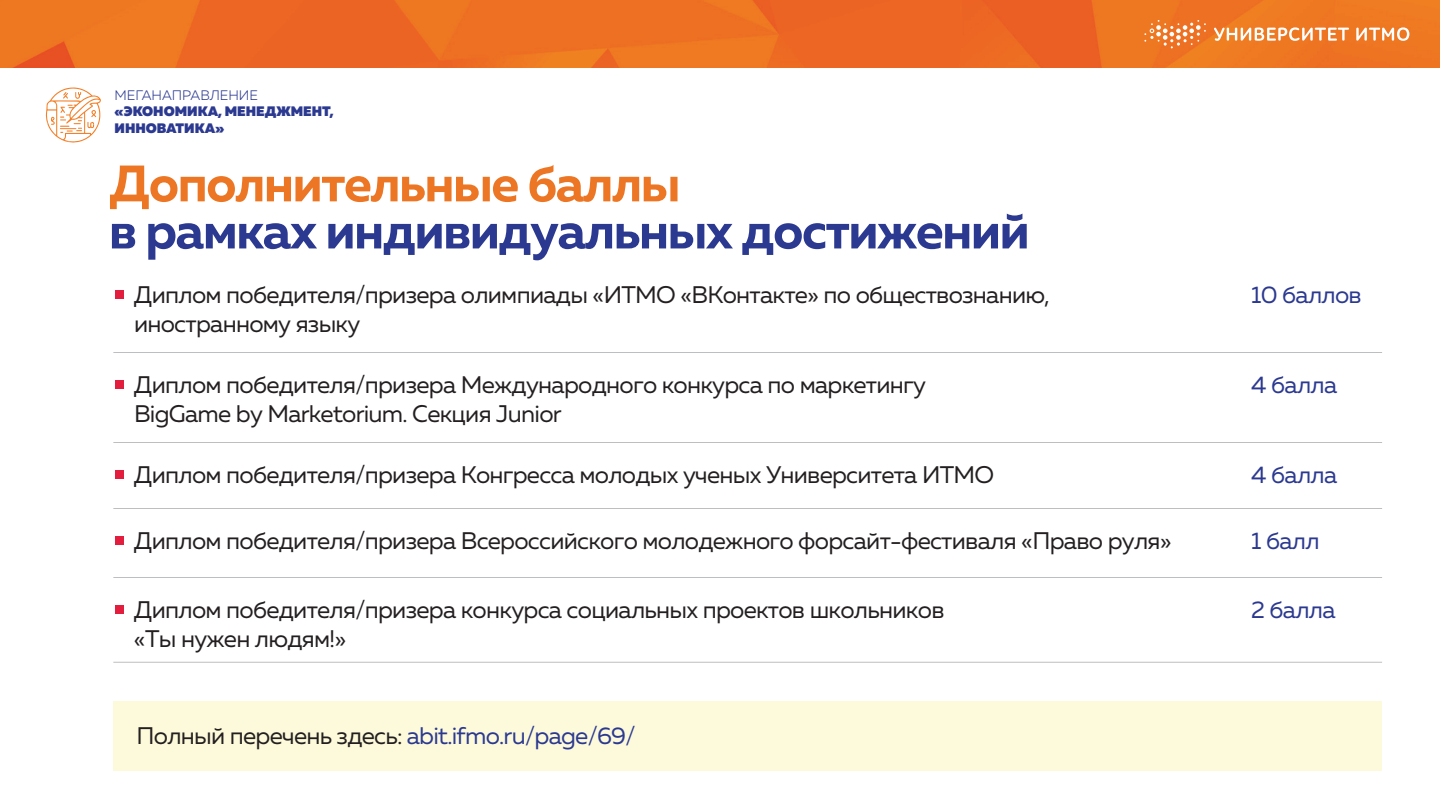
<style>
.page{position:relative;width:1440px;height:810px;background:#fff}
.page>*{position:absolute;margin:0;border:0;box-sizing:border-box;transform-origin:0 0}
.t1{font:700 51.15px "Muller";letter-spacing:-.03em;color:#2b3990}
.t2{font:700 51.15px "Muller";letter-spacing:-.03em;color:#ec7623}
.t3{font:24px/28.8px "Muller";letter-spacing:-.03em;color:#231f20}
.t4{font:24px "Muller";letter-spacing:-.03em;color:#2b3990}
.t5{font:900 13.73px/16.5px "Muller";color:#2b3990}
.t6{font:300 13.73px "Muller";color:#2b3990}
.s1{color:#231f20}
</style>
<div class="page">
<hr style="left:113px;top:352px;width:1269px;height:1px;background:#bcbec0">
<img style="left:0;top:0;width:1440px;height:67px">
<svg style="left:1144px;top:20px;width:62px;height:28px;background:#f08a47"></svg>
<svg style="left:1214px;top:27px;width:135px;height:14px"></svg>
<svg style="left:1356px;top:27px;width:53px;height:14px"></svg>
<div style="left:115px;top:290px;width:8px;height:9px;background:#e21d3d"></div>
<hr style="left:113px;top:442px;width:1269px;height:1px;background:#bcbec0">
<div style="left:115px;top:380px;width:8px;height:9px;background:#e21d3d"></div>
<hr style="left:113px;top:508px;width:1269px;height:1px;background:#bcbec0">
<div style="left:115px;top:470px;width:8px;height:9px;background:#e21d3d"></div>
<hr style="left:113px;top:577px;width:1269px;height:1px;background:#bcbec0">
<div style="left:115px;top:536px;width:8px;height:9px;background:#e21d3d"></div>
<hr style="left:113px;top:662px;width:1269px;height:1px;background:#bcbec0">
<div style="left:115px;top:605px;width:8px;height:9px;background:#e21d3d"></div>
<div style="left:113px;top:701px;width:1269px;height:69px;background:#fdfadb"></div>
<svg style="left:46px;top:87px;width:55px;height:56px"></svg>
<p class="t6" style="left:115px;top:87px;width:145px">МЕГАНАПРАВЛЕНИЕ</p>
<p class="t5" style="left:115px;top:104px;width:221px">«ЭКОНОМИКА, МЕНЕДЖМЕНТ,<br>ИННОВАТИКА»</p>
<h1 class="t2" style="left:109px;top:152px;width:573px">Дополнительные баллы</h1>
<h1 class="t1" style="left:109px;top:199px;width:922px">в рамках индивидуальных достижений</h1>
<p class="t3" style="left:134px;top:280px;width:917px">Диплом победителя/призера олимпиады «ИТМО «ВКонтакте» по обществознанию, иностранному языку</p>
<p class="t4" style="left:1251px;top:280px;width:112px">10 баллов</p>
<p class="t3" style="left:134px;top:370px;width:794px">Диплом победителя/призера Международного конкурса по маркетингу<br>BigGame by Marketorium. Секция Junior</p>
<p class="t4" style="left:1251px;top:370px;width:88px">4 балла</p>
<p class="t3" style="left:134px;top:460px;width:862px">Диплом победителя/призера Конгресса молодых ученых Университета ИТМО</p>
<p class="t4" style="left:1251px;top:460px;width:88px">4 балла</p>
<p class="t3" style="left:134px;top:526px;width:1039px">Диплом победителя/призера Всероссийского молодежного форсайт-фестиваля «Право руля»</p>
<p class="t4" style="left:1251px;top:526px;width:70px">1 балл</p>
<p class="t3" style="left:134px;top:595px;width:812px">Диплом победителя/призера конкурса социальных проектов школьников «Ты нужен людям!»</p>
<p class="t4" style="left:1251px;top:595px;width:86px">2 балла</p>
<p class="t4" style="left:137px;top:721px;width:501px"><span class="s1">Полный перечень здесь:</span> abit.ifmo.ru/page/69/</p>
</div>
